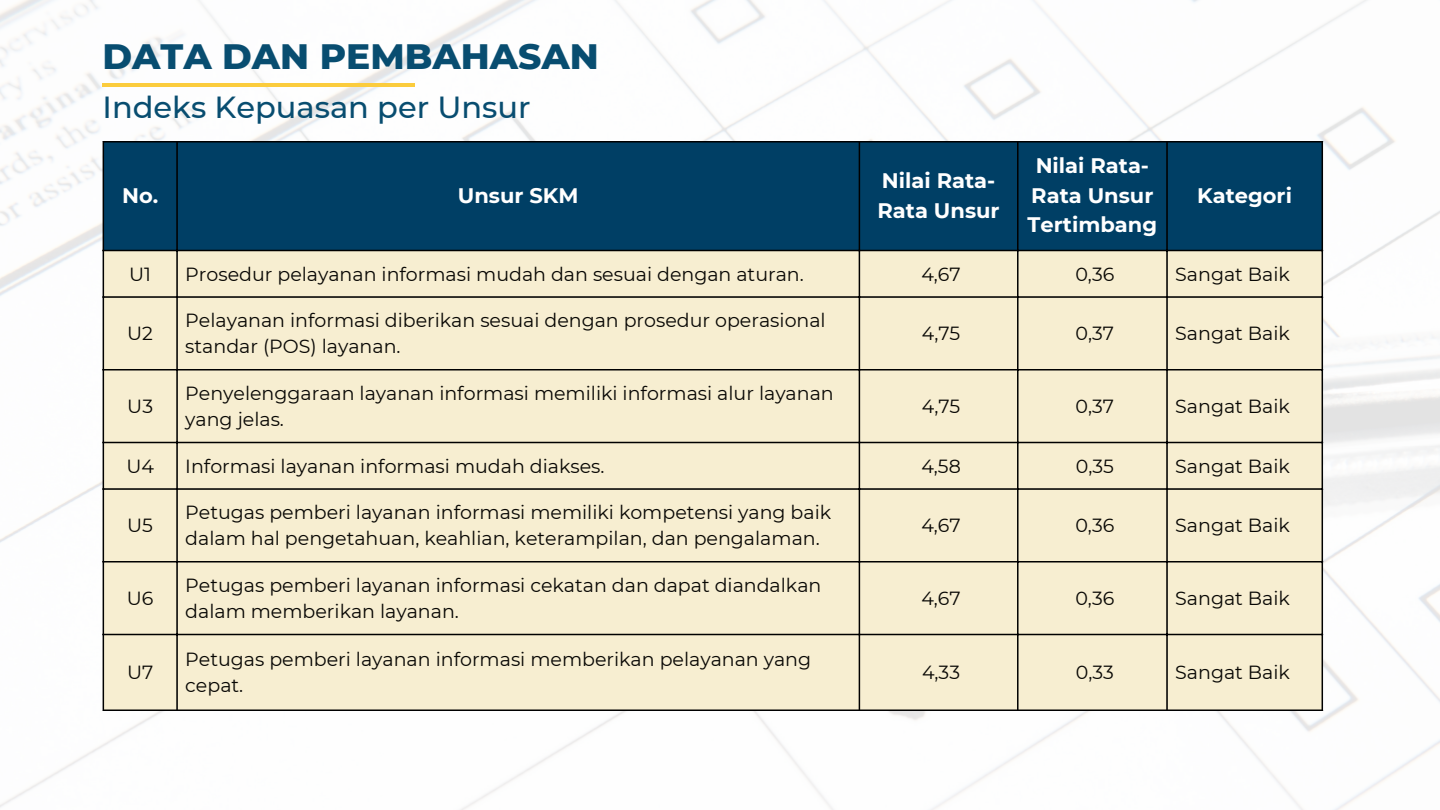
<style>
.page{position:relative;width:1440px;height:810px;background:#fff}
.page>*{position:absolute;margin:0;border:0;box-sizing:border-box;transform-origin:0 0}
.t1{font:800 36px "Montserrat";color:#084d70}
.t2{font:500 30.5px "Montserrat";color:#084d70}
.t3{font:700 21px/29.2px "Montserrat";color:#fff}
.t4{font:19px/26.2px "Montserrat";color:#080704}
</style>
<div class="page">
<img style="left:0;top:0;width:1440px;height:810px">
<div style="left:104px;top:142px;width:1218px;height:108px;background:#003f65"></div>
<div style="left:104px;top:251px;width:1218px;height:458px;background:#f7eed1"></div>
<hr style="left:103px;top:142px;width:1px;height:567px;background:#000">
<hr style="left:176px;top:142px;width:2px;height:567px;background:#000">
<hr style="left:859px;top:142px;width:1px;height:567px;background:#000">
<hr style="left:1017px;top:142px;width:2px;height:567px;background:#000">
<hr style="left:1166px;top:142px;width:2px;height:567px;background:#000">
<hr style="left:1322px;top:142px;width:1px;height:567px;background:#000">
<hr style="left:103px;top:141px;width:1220px;height:1px;background:#000">
<hr style="left:103px;top:250px;width:1220px;height:1px;background:#000">
<hr style="left:103px;top:296px;width:1220px;height:2px;background:#000">
<hr style="left:103px;top:369px;width:1220px;height:1px;background:#000">
<hr style="left:103px;top:442px;width:1220px;height:1px;background:#000">
<hr style="left:103px;top:488px;width:1220px;height:2px;background:#000">
<hr style="left:103px;top:561px;width:1220px;height:1px;background:#000">
<hr style="left:103px;top:634px;width:1220px;height:1px;background:#000">
<hr style="left:103px;top:709px;width:1220px;height:2px;background:#000">
<hr style="left:103px;top:84px;width:312px;height:3px;background:#fbcc3d">
<h1 class="t1" style="left:103px;top:30px;width:498px">DATA DAN PEMBAHASAN</h1>
<h2 class="t2" style="left:103px;top:86px;width:430px">Indeks Kepuasan per Unsur</h2>
<p class="t3" style="left:122px;top:179px;width:38px">No.</p>
<p class="t3" style="left:458px;top:179px;width:122px">Unsur SKM</p>
<p class="t3" style="left:878px;top:165px;width:124px">Nilai Rata-<br>Rata Unsur</p>
<p class="t3" style="left:1028px;top:150px;width:131px;text-align:center">Nilai Rata-<br>Rata Unsur<br>Tertimbang</p>
<p class="t3" style="left:1197px;top:179px;width:96px">Kategori</p>
<p class="t4" style="left:129px;top:260px;width:23px">U1</p>
<p class="t4" style="left:185px;top:260px;width:620px">Prosedur pelayanan informasi mudah dan sesuai dengan aturan.</p>
<p class="t4" style="left:921px;top:260px;width:41px">4,67</p>
<p class="t4" style="left:1075px;top:260px;width:40px">0,36</p>
<p class="t4" style="left:1175px;top:260px;width:116px">Sangat Baik</p>
<p class="t4" style="left:127px;top:319px;width:27px">U2</p>
<p class="t4" style="left:127px;top:392px;width:27px">U3</p>
<p class="t4" style="left:185px;top:306px;width:642px">Pelayanan informasi diberikan sesuai dengan prosedur operasional standar (POS) layanan.</p>
<p class="t4" style="left:185px;top:379px;width:650px">Penyelenggaraan layanan informasi memiliki informasi alur layanan yang jelas.</p>
<p class="t4" style="left:922px;top:319px;width:40px">4,75</p>
<p class="t4" style="left:1076px;top:319px;width:40px">0,37</p>
<p class="t4" style="left:1175px;top:319px;width:116px">Sangat Baik</p>
<p class="t4" style="left:922px;top:392px;width:40px">4,75</p>
<p class="t4" style="left:1076px;top:392px;width:40px">0,37</p>
<p class="t4" style="left:1175px;top:392px;width:116px">Sangat Baik</p>
<p class="t4" style="left:126px;top:452px;width:29px">U4</p>
<p class="t4" style="left:185px;top:452px;width:421px">Informasi layanan informasi mudah diakses.</p>
<p class="t4" style="left:921px;top:452px;width:41px">4,58</p>
<p class="t4" style="left:1076px;top:452px;width:40px">0,35</p>
<p class="t4" style="left:1175px;top:452px;width:116px">Sangat Baik</p>
<p class="t4" style="left:127px;top:511px;width:27px">U5</p>
<p class="t4" style="left:185px;top:498px;width:647px">Petugas pemberi layanan informasi memiliki kompetensi yang baik dalam hal pengetahuan, keahlian, keterampilan, dan pengalaman.</p>
<p class="t4" style="left:921px;top:511px;width:41px">4,67</p>
<p class="t4" style="left:1075px;top:511px;width:40px">0,36</p>
<p class="t4" style="left:1175px;top:511px;width:116px">Sangat Baik</p>
<p class="t4" style="left:127px;top:584px;width:28px">U6</p>
<p class="t4" style="left:185px;top:571px;width:638px">Petugas pemberi layanan informasi cekatan dan dapat diandalkan dalam memberikan layanan.</p>
<p class="t4" style="left:921px;top:584px;width:41px">4,67</p>
<p class="t4" style="left:1075px;top:584px;width:40px">0,36</p>
<p class="t4" style="left:1175px;top:584px;width:116px">Sangat Baik</p>
<p class="t4" style="left:127px;top:658px;width:28px">U7</p>
<p class="t4" style="left:185px;top:645px;width:627px">Petugas pemberi layanan informasi memberikan pelayanan yang cepat.</p>
<p class="t4" style="left:922px;top:658px;width:40px">4,33</p>
<p class="t4" style="left:1076px;top:658px;width:40px">0,33</p>
<p class="t4" style="left:1175px;top:658px;width:116px">Sangat Baik</p>
</div>
